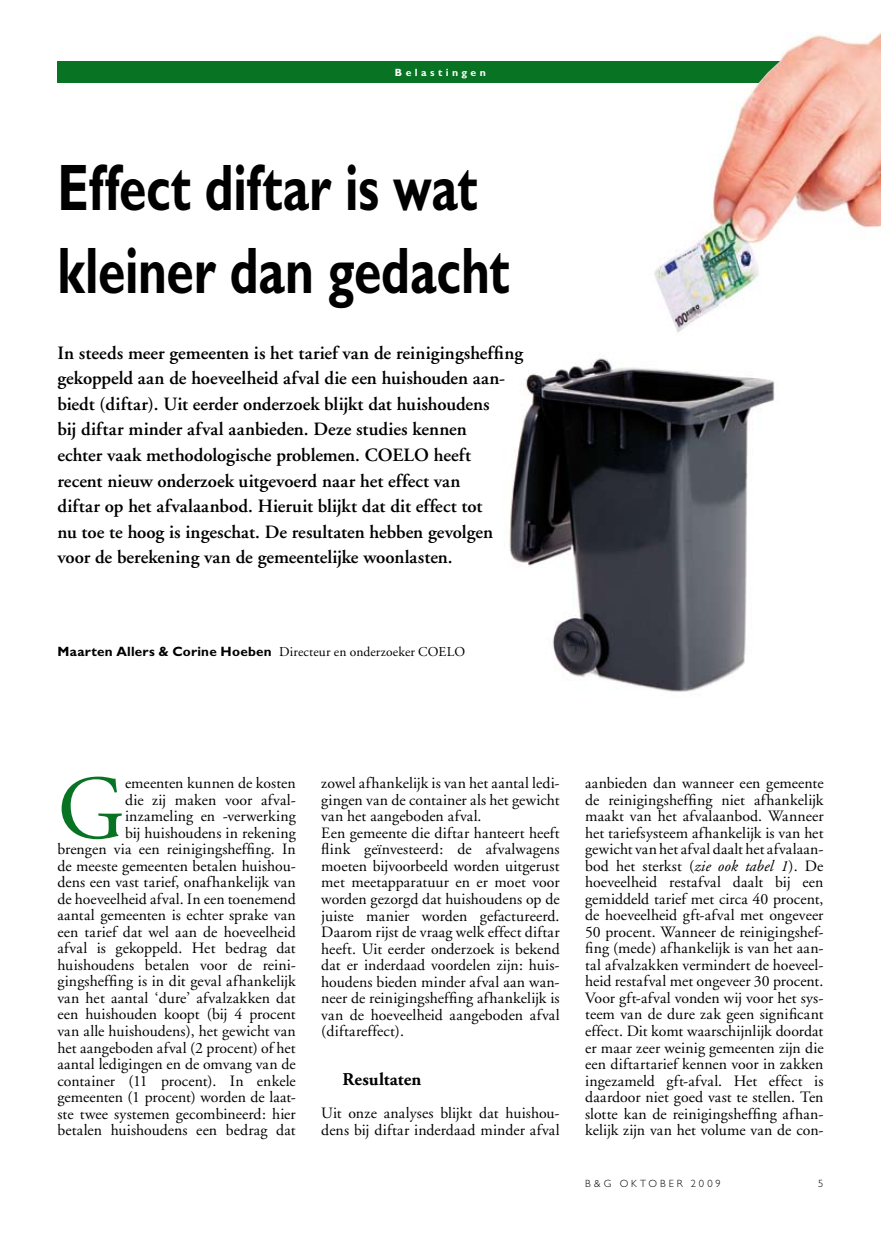
<style>
.page{position:relative;width:881px;height:1251px;background:#fff}
.page>*{position:absolute;margin:0;border:0;box-sizing:border-box;transform-origin:0 0}
.t1{font:90.45px "Adobe Garamond";color:#087323}
.t2{font:700 66px/82.5px "Gill Sans";letter-spacing:-.005em;color:#000;scale:.75 1}
.t3{font:600 18.75px/25.5px "Adobe Garamond";color:#000}
.t4{font:700 18px "Adobe Garamond";letter-spacing:.005em;color:#000}
.t5{font:15.75px/16.5px "Adobe Garamond";letter-spacing:.005em;color:#000}
.t6{font:13.5px "Adobe Garamond";letter-spacing:.01em;color:#000}
.t7{font:300 10.5px "Gill Sans";letter-spacing:.28em;color:#000}
.t8{font:700 10.5px "Gill Sans";letter-spacing:.325em;color:#fff}
.s1{font-family:"Gill Sans";font-weight:700}
.s2{font-style:italic}
</style>
<div class="page">
<div style="left:57px;top:62px;width:766px;height:21px;background:#087323"></div>
<img style="left:502px;top:33px;width:378px;height:659px">
<p class="t8" style="left:395px;top:66px;width:92px">Belastingen</p>
<h2 class="t2" style="left:57px;top:146px;width:604px">Effect diftar is wat kleiner dan gedacht</h2>
<p class="t3" style="left:57px;top:340px;width:467px">In steeds meer gemeenten is het tarief van de reinigingsheffing gekoppeld aan de hoeveelheid afval die een huishouden aan&shy;biedt (diftar). Uit eerder onderzoek blijkt dat huishoudens<br>bij diftar minder afval aanbieden. Deze studies kennen<br>echter vaak methodologische problemen. COELO heeft<br>recent nieuw onderzoek uitgevoerd naar het effect van<br>diftar op het afvalaanbod. Hieruit blijkt dat dit effect tot<br>nu toe te hoog is ingeschat. De resultaten hebben gevolgen voor de berekening van de gemeentelijke woonlasten.</p>
<p class="t6" style="left:57px;top:644px;width:409px"><span class="s1">Maarten Allers &amp; Corine Hoeben</span> Directeur en onderzoeker COELO</p>
<h1 class="t1" style="left:57px;top:760px;width:69px">G</h1>
<p class="t5" style="left:57px;top:775px;width:240px;text-align:right">emeenten kunnen de kosten<br>die zij maken voor afval&shy;inzameling en -verwerking<br>bij huishoudens in rekening<br>brengen via een reinigingsheffing. In de meeste gemeenten betalen huishou&shy;dens een vast tarief, onafhankelijk van de hoeveelheid afval. In een toenemend aantal gemeenten is echter sprake van een tarief dat wel aan de hoeveelheid afval is gekoppeld. Het bedrag dat huishoudens betalen voor de reini&shy;gingsheffing is in dit geval afhankelijk van het aantal ‘dure’ afvalzakken dat een huishouden koopt (bij 4 procent van alle huishoudens), het gewicht van het aangeboden afval (2 procent) of het aantal ledigingen en de omvang van de container (11 procent). In enkele gemeenten (1 procent) worden de laat&shy;ste twee systemen gecombineerd: hier betalen huishoudens een bedrag dat</p>
<p class="t5" style="left:321px;top:775px;width:240px">zowel afhankelijk is van het aantal ledi&shy;gingen van de container als het gewicht van het aangeboden afval.<br>Een gemeente die diftar hanteert heeft flink geïnvesteerd: de afvalwagens moeten bijvoorbeeld worden uitgerust met meetapparatuur en er moet voor worden gezorgd dat huishoudens op de juiste manier worden gefactureerd.<br>Daarom rijst de vraag welk effect diftar heeft. Uit eerder onderzoek is bekend dat er inderdaad voordelen zijn: huis&shy;houdens bieden minder afval aan wan&shy;neer de reinigingsheffing afhankelijk is van de hoeveelheid aangeboden afval (diftareffect).</p>
<p class="t4" style="left:342px;top:1069px;width:80px">Resultaten</p>
<p class="t5" style="left:321px;top:1105px;width:240px">Uit onze analyses blijkt dat huishou&shy;dens bij diftar inderdaad minder afval</p>
<p class="t5" style="left:585px;top:775px;width:240px;text-align:justify">aanbieden dan wanneer een gemeente de reinigingsheffing niet afhankelijk maakt van het afvalaanbod. Wanneer het tariefsysteem afhankelijk is van het gewicht van het afval daalt het afvalaan&shy;bod het sterkst (<span class="s2">zie ook tabel 1</span>). De hoeveelheid restafval daalt bij een gemiddeld tarief met circa 40 procent, de hoeveelheid gft-afval met ongeveer 50 procent. Wanneer de reinigingshef&shy;fing (mede) afhankelijk is van het aan&shy;tal afvalzakken vermindert de hoeveel&shy;heid restafval met ongeveer 30 procent.<br>Voor gft-afval vonden wij voor het sys&shy;teem van de dure zak geen significant effect. Dit komt waarschijnlijk doordat er maar zeer weinig gemeenten zijn die een diftartarief kennen voor in zakken ingezameld gft-afval. Het effect is daardoor niet goed vast te stellen. Ten slotte kan de reinigingsheffing afhan&shy;kelijk zijn van het volume van de con-</p>
<p class="t7" style="left:585px;top:1176px;width:137px">B&amp;G OKTOBER 2009</p>
<p class="t7" style="left:818px;top:1176px;width:7px">5</p>
</div>
